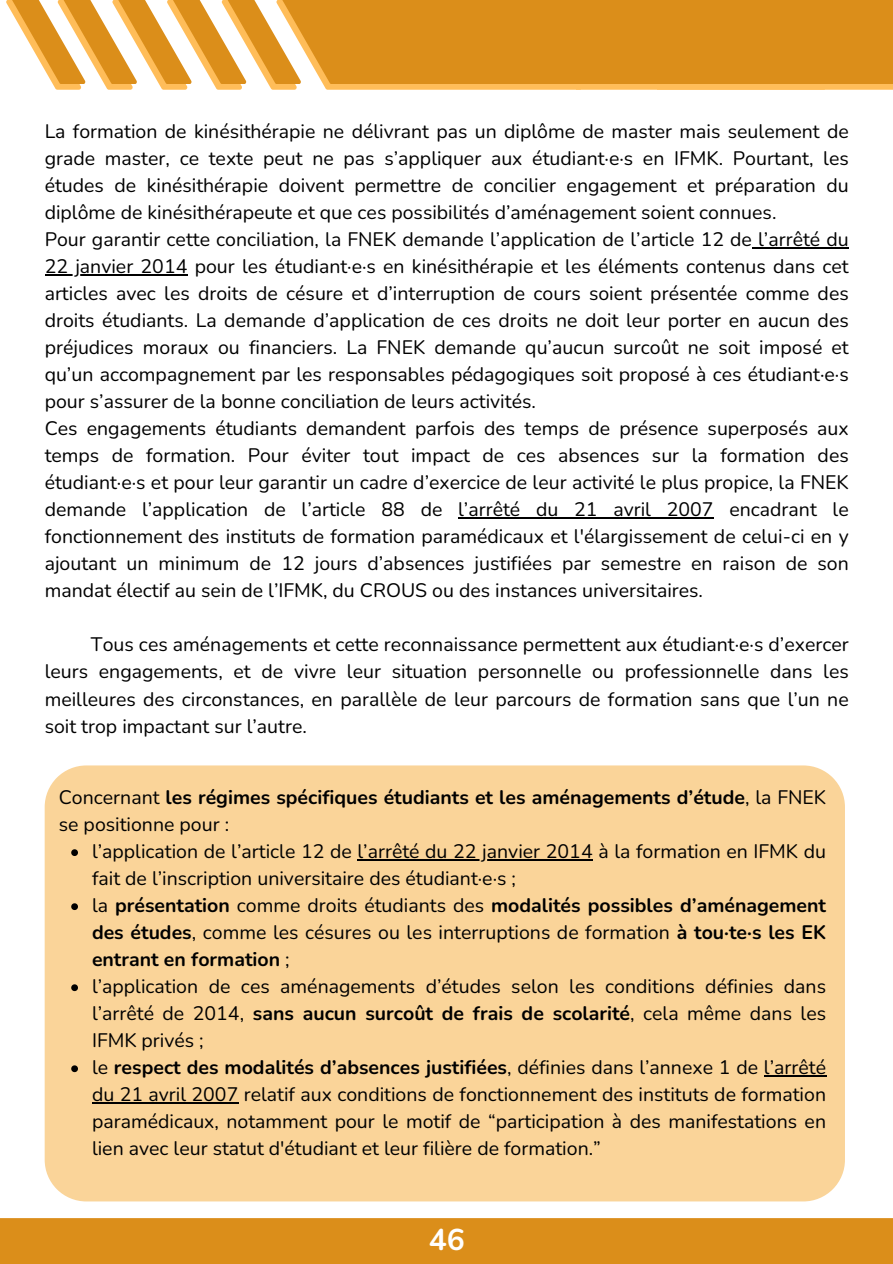
<style>
.page{position:relative;width:893px;height:1264px;background:#fff}
.page>*{position:absolute;margin:0;border:0;box-sizing:border-box;transform-origin:0 0}
.t1{font:700 30px "Nunito";color:#fff}
.t2{font:19.5px/27px "Nunito";color:#000}
.t3{font:700 19.5px/27px "Nunito";color:#000}
.s1{font-weight:400}
.s2{font-weight:700}
</style>
<div class="page">
<div style="left:0;top:1218px;width:892px;height:45px;background:#db8e1a"></div>
<hr style="left:752px;top:247px;width:96px;height:1px;background:#000">
<hr style="left:45px;top:274px;width:142px;height:1px;background:#000">
<hr style="left:458px;top:517px;width:255px;height:1px;background:#000">
<div style="left:45px;top:765px;width:799px;height:436px;background:#fad499"></div>
<svg style="left:71px;top:849px;width:7px;height:7px"></svg>
<hr style="left:357px;top:859px;width:235px;height:1px;background:#000">
<svg style="left:71px;top:903px;width:7px;height:7px"></svg>
<svg style="left:71px;top:984px;width:7px;height:7px"></svg>
<svg style="left:71px;top:1065px;width:7px;height:7px"></svg>
<hr style="left:764px;top:1075px;width:62px;height:1px;background:#000">
<hr style="left:92px;top:1102px;width:146px;height:1px;background:#000">
<svg style="left:6px;top:0;width:503px;height:89px;fill:#ffbd59"></svg>
<div style="left:509px;top:0;width:383px;height:89px;background:#db8e1a"></div>
<svg style="left:10px;top:0;width:575px;height:84px;fill:#db8e1a"></svg>
<p class="t2" style="left:45px;top:118px;width:805px">La formation de kinésithérapie ne délivrant pas un diplôme de master mais seulement de grade master, ce texte peut ne pas s’appliquer aux étudiant·e·s en IFMK. Pourtant, les études de kinésithérapie doivent permettre de concilier engagement et préparation du diplôme de kinésithérapeute et que ces possibilités d’aménagement soient connues.<br>Pour garantir cette conciliation, la FNEK demande l’application de l’article 12 de l’arrêté du</p>
<p class="t2" style="left:45px;top:253px;width:805px">22 janvier 2014 pour les étudiant·e·s en kinésithérapie et les éléments contenus dans cet articles avec les droits de césure et d’interruption de cours soient présentée comme des droits étudiants. La demande d’application de ces droits ne doit leur porter en aucun des préjudices moraux ou financiers. La FNEK demande qu’aucun surcoût ne soit imposé et qu’un accompagnement par les responsables pédagogiques soit proposé à ces étudiant·e·s pour s’assurer de la bonne conciliation de leurs activités.<br>Ces engagements étudiants demandent parfois des temps de présence superposés aux temps de formation. Pour éviter tout impact de ces absences sur la formation des étudiant·e·s et pour leur garantir un cadre d’exercice de leur activité le plus propice, la FNEK demande l’application de l’article 88 de l’arrêté du 21 avril 2007 encadrant le fonctionnement des instituts de formation paramédicaux et l'élargissement de celui-ci en y ajoutant un minimum de 12 jours d’absences justifiées par semestre en raison de son mandat électif au sein de l’IFMK, du CROUS ou des instances universitaires.</p>
<p class="t2" style="left:45px;top:631px;width:805px;text-align:justify;text-indent:46px">Tous ces aménagements et cette reconnaissance permettent aux étudiant·e·s d’exercer leurs engagements, et de vivre leur situation personnelle ou professionnelle dans les meilleures des circonstances, en parallèle de leur parcours de formation sans que l’un ne soit trop impactant sur l’autre.</p>
<p class="t3" style="left:59px;top:784px;width:768px"><span class="s1">Concernant</span> les régimes spécifiques étudiants et les aménagements d’étude<span class="s1">, la FNEK se positionne pour :</span></p>
<p class="t2" style="left:92px;top:838px;width:735px">l’application de l’article 12 de l’arrêté du 22 janvier 2014 à la formation en IFMK du</p>
<p class="t2" style="left:92px;top:865px;width:735px">fait de l’inscription universitaire des étudiant·e·s ;<br>la <span class="s2">présentation</span> comme droits étudiants des <span class="s2">modalités possibles d’aménagement</span></p>
<p class="t2" style="left:92px;top:919px;width:735px"><span class="s2">des études</span>, comme les césures ou les interruptions de formation <span class="s2">à tou·te·s les EK entrant en formation</span> ;<br>l’application de ces aménagements d’études selon les conditions définies dans</p>
<h1 class="t2" style="left:92px;top:1000px;width:735px">l’arrêté de 2014, <span class="s2">sans aucun surcoût de frais de scolarité</span>, cela même dans les<br>IFMK privés ;<br>le <span class="s2">respect des modalités d’absences justifiées</span>, définies dans l’annexe 1 de l’arrêté</h1>
<h1 class="t2" style="left:92px;top:1081px;width:735px;text-align:justify">du 21 avril 2007 relatif aux conditions de fonctionnement des instituts de formation paramédicaux, notamment pour le motif de “participation à des manifestations en lien avec leur statut d'étudiant et leur filière de formation.”</h1>
<h1 class="t1" style="left:428px;top:1219px;width:37px">46</h1>
</div>
